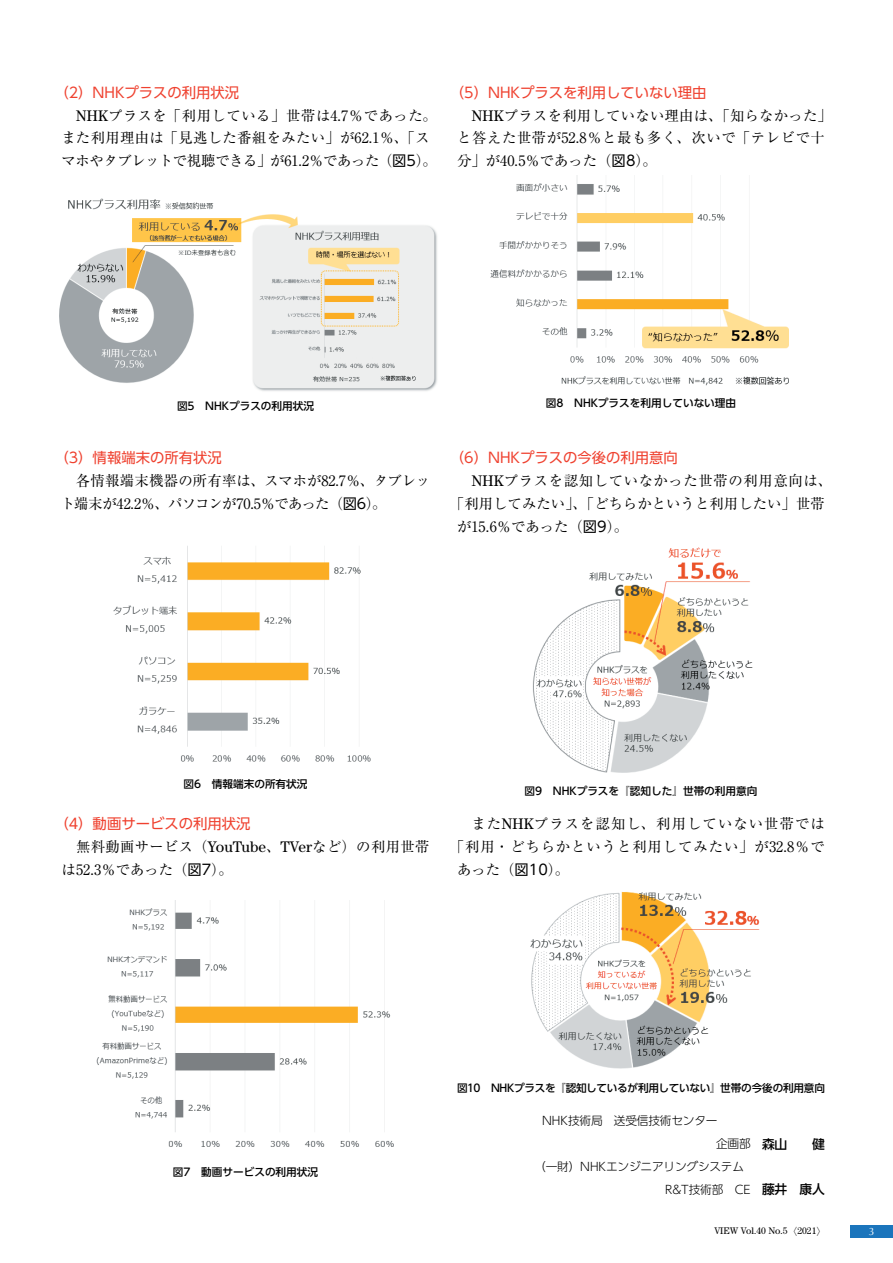
<style>
.page{position:relative;width:893px;height:1263px;background:#fff}
.page>*{position:absolute;margin:0;border:0;box-sizing:border-box;transform-origin:0 0}
.t1{font:14.4px/22.8px "Ryumin Pr 6 N";letter-spacing:.02em;color:#000}
.t2{font:14.4px "UD Shin Go Pr 6 N";color:#ef412f}
.t3{font:14.4px/22.8px "Ryumin Pr 6 N";letter-spacing:-.01em;color:#000}
.t4{font:14.4px "Ryumin Pr 6 N";letter-spacing:.065em;color:#000}
.t5{font:14.4px "Ryumin Pr 6 N";letter-spacing:.045em;color:#000}
.t6{font:14.4px "Ryumin Pr 6 N";letter-spacing:.075em;color:#000}
.t7{font:500 12.75px "UD Shin Go Pr 6 N";color:#000}
.t8{font:300 11.7px/22.8px "UD Shin Go Pr 6 N";letter-spacing:-.02em;color:#000}
.t9{font:500 10.65px "UD Shin Go Pr 6 N";color:#000}
.t10{font:500 10.65px "UD Shin Go Pr 6 N";letter-spacing:-.03em;color:#000}
.t11{font:10.65px "Optima LT Std";color:#fff}
.t12{font:9.6px "Century Std";color:#000}
.s1{font-family:"Century Std";font-size:15.3px}
.s2{font-family:"UD Shin Go Pr 6 N"}
.s3{font-weight:300;font-size:11.7px}
.s4{font-weight:500;font-size:12.75px}
.s5{font-family:"Ryumin Pr 6 N"}
</style>
<div class="page">
<img style="left:59px;top:198px;width:378px;height:193px">
<img style="left:113px;top:546px;width:258px;height:216px">
<img style="left:96px;top:900px;width:298px;height:247px">
<img style="left:490px;top:176px;width:299px;height:210px">
<img style="left:533px;top:547px;width:220px;height:226px">
<img style="left:530px;top:892px;width:230px;height:177px">
<div style="left:850px;top:1225px;width:43px;height:12px;background:#1b75bc"></div>
<p class="t2" style="left:54px;top:81px;width:186px">（2）NHKプラスの利用状況</p>
<p class="t1" style="left:61px;top:103px;width:377px;text-indent:15px"><span class="s1">NHK</span>プラスを「利用している」世帯は4<span class="s1">.</span>7％であった。また利用理由は「見逃した番組をみたい」が62<span class="s1">.</span>1％、「スマホやタブレットで視聴できる」が61<span class="s1">.</span>2％であった（<span class="s2">図5</span>）。</p>
<p class="t2" style="left:450px;top:81px;width:258px">（5）NHKプラスを利用していない理由</p>
<p class="t1" style="left:457px;top:103px;width:376px;text-indent:14px"><span class="s1">NHK</span>プラスを利用していない理由は、「知らなかった」と答えた世帯が52<span class="s1">.</span>8％と最も多く、次いで「テレビで十分」が40<span class="s1">.</span>5％であった（<span class="s2">図8</span>）。</p>
<p class="t9" style="left:177px;top:398px;width:139px">図5　NHKプラスの利用状況</p>
<p class="t2" style="left:54px;top:446px;width:169px">（3）情報端末の所有状況</p>
<p class="t3" style="left:61px;top:469px;width:371px;text-indent:15px">各情報端末機器の所有率は、スマホが82<span class="s1">.</span>7％、タブレット端末が42<span class="s1">.</span>2％、パソコンが70<span class="s1">.</span>5％であった（<span class="s2">図6</span>）。</p>
<p class="t9" style="left:546px;top:394px;width:192px">図8　NHKプラスを利用していない理由</p>
<p class="t2" style="left:450px;top:446px;width:229px">（6）NHKプラスの今後の利用意向</p>
<p class="t5" style="left:471px;top:469px;width:362px"><span class="s1">NHK</span>プラスを認知していなかった世帯の利用意向は、</p>
<p class="t1" style="left:450px;top:492px;width:376px">「利用してみたい」、「どちらかというと利用したい」世帯</p>
<p class="t1" style="left:457px;top:514px;width:173px">が15<span class="s1">.</span>6％であった（<span class="s2">図9</span>）。</p>
<p class="t9" style="left:184px;top:775px;width:125px">図6　情報端末の所有状況</p>
<p class="t2" style="left:54px;top:812px;width:198px">（4）動画サービスの利用状況</p>
<p class="t1" style="left:62px;top:834px;width:369px;text-indent:14px">無料動画サービス（<span class="s1">YouTube</span>、<span class="s1">TVer</span>など）の利用世帯は52<span class="s1">.</span>3％であった（<span class="s2">図7</span>）。</p>
<p class="t9" style="left:525px;top:783px;width:234px">図9　NHKプラスを『認知した』世帯の利用意向</p>
<p class="t6" style="left:471px;top:812px;width:355px">また<span class="s1">NHK</span>プラスを認知し、利用していない世帯では</p>
<p class="t4" style="left:450px;top:835px;width:376px">「利用・どちらかというと利用してみたい」が32<span class="s1">.</span>8％で</p>
<p class="t1" style="left:457px;top:857px;width:114px">あった（<span class="s2">図10</span>）。</p>
<p class="t9" style="left:173px;top:1163px;width:147px">図7　動画サービスの利用状況</p>
<p class="t10" style="left:457px;top:1079px;width:369px">図10　NHKプラスを『認知しているが利用していない』世帯の今後の利用意向</p>
<p class="t8" style="left:542px;top:1109px;width:177px">NHK技術局　送受信技術センター</p>
<p class="t7" style="left:716px;top:1133px;width:110px"><span class="s3">企画部　</span>森山　　健</p>
<p class="t8" style="left:665px;top:1155px;width:161px;text-indent:-131px">（一財）NHKエンジニアリングシステム<br>R&amp;T技術部　CE　<span class="s4">藤井　康人</span></p>
<p class="t12" style="left:714px;top:1225px;width:113px">VIEW Vol.40 No.5<span class="s5">〈</span>2021<span class="s5">〉</span></p>
<p class="t11" style="left:869px;top:1225px;width:7px">3</p>
</div>
